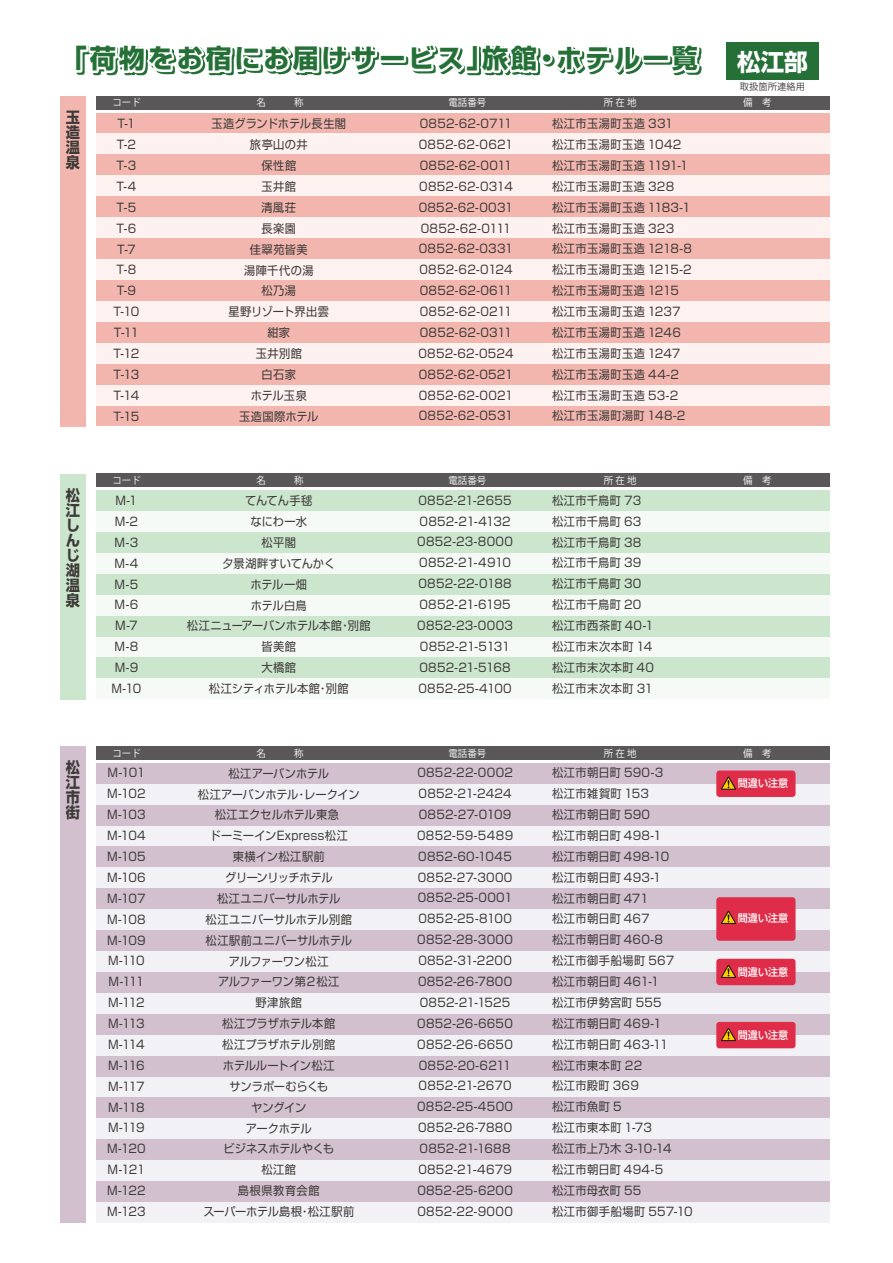
<style>
.page{position:relative;width:893px;height:1263px;background:#fff}
.page>*{position:absolute;margin:0;border:0;box-sizing:border-box;transform-origin:0 0}
.t1{font:700 26.1px "Shin Go Pro";letter-spacing:.11em;color:#247037}
.t2{font:700 23.55px "Shin Go Pro";color:#fff}
.t3{font:700 15px/15px "Shin Go Pro";color:#3e3a39;text-align:justify;scale:.95 1}
.t4{font:11.85px/20.9px "Shin Go Pro";letter-spacing:.025em;color:#3e3a39;scale:.95 1}
.t5{font:11.85px/20.9px "Shin Go Pro";color:#3e3a39;text-align:center;scale:.95 1}
.t6{font:11.85px/20.9px "Shin Go Pro";letter-spacing:-.075em;color:#3e3a39;scale:.95 1}
.t7{font:11.85px/20.9px "Shin Go Pro";letter-spacing:-.085em;color:#3e3a39;text-align:center;scale:.95 1}
.t8{font:500 10.65px "Shin Go Pro";color:#fff;scale:.95 1}
.t9{font:9.9px "Koz Go Pr 6 N";color:#fff;scale:.95 1}
.t10{font:9.3px "Koz Go Pr 6 N";color:#3e3a39}
</style>
<div class="page">
<div style="left:381px;top:56px;width:27px;height:9px;border:4px solid #247037"></div>
<div style="left:543px;top:55px;width:12px;height:12px;border:4px solid #247037;border-radius:50%"></div>
<div style="left:644px;top:56px;width:28px;height:9px;border:4px solid #247037"></div>
<svg style="left:76px;top:46px;width:304px;height:30px"></svg>
<div style="left:379px;top:54px;width:27px;height:9px;border:4px solid #fff"></div>
<svg style="left:408px;top:46px;width:133px;height:30px"></svg>
<div style="left:541px;top:53px;width:12px;height:11px;border:4px solid #fff;border-radius:50%"></div>
<svg style="left:551px;top:47px;width:95px;height:28px"></svg>
<div style="left:642px;top:54px;width:28px;height:9px;border:4px solid #fff"></div>
<svg style="left:667px;top:47px;width:35px;height:29px"></svg>
<div style="left:726px;top:43px;width:93px;height:37px;background:#247037"></div>
<div style="left:96px;top:113px;width:733px;height:21px;background:#f2b6ae"></div>
<div style="left:96px;top:134px;width:733px;height:20px;background:#fdf2f0"></div>
<div style="left:96px;top:154px;width:733px;height:21px;background:#f2b6ae"></div>
<div style="left:96px;top:175px;width:733px;height:21px;background:#fdf2f0"></div>
<div style="left:96px;top:196px;width:733px;height:21px;background:#f2b6ae"></div>
<div style="left:96px;top:217px;width:733px;height:21px;background:#fdf2f0"></div>
<div style="left:96px;top:238px;width:733px;height:21px;background:#f2b6ae"></div>
<div style="left:96px;top:259px;width:733px;height:21px;background:#fdf2f0"></div>
<div style="left:96px;top:280px;width:733px;height:21px;background:#f2b6ae"></div>
<div style="left:96px;top:301px;width:733px;height:21px;background:#fdf2f0"></div>
<div style="left:96px;top:322px;width:733px;height:21px;background:#f2b6ae"></div>
<div style="left:96px;top:343px;width:733px;height:21px;background:#fdf2f0"></div>
<div style="left:96px;top:364px;width:733px;height:21px;background:#f2b6ae"></div>
<div style="left:96px;top:405px;width:733px;height:21px;background:#f2b6ae"></div>
<div style="left:96px;top:385px;width:733px;height:20px;background:#fdf2f0"></div>
<div style="left:96px;top:763px;width:733px;height:21px;background:#d2c0cf"></div>
<div style="left:96px;top:784px;width:733px;height:21px;background:#f2f2f6"></div>
<div style="left:96px;top:805px;width:733px;height:20px;background:#d2c0cf"></div>
<div style="left:96px;top:825px;width:733px;height:21px;background:#f2f2f6"></div>
<div style="left:96px;top:846px;width:733px;height:21px;background:#d2c0cf"></div>
<div style="left:96px;top:867px;width:733px;height:21px;background:#f2f2f6"></div>
<div style="left:96px;top:888px;width:733px;height:21px;background:#d2c0cf"></div>
<div style="left:96px;top:909px;width:733px;height:21px;background:#f2f2f6"></div>
<div style="left:96px;top:930px;width:733px;height:21px;background:#d2c0cf"></div>
<div style="left:96px;top:951px;width:733px;height:21px;background:#f2f2f6"></div>
<div style="left:96px;top:972px;width:733px;height:21px;background:#d2c0cf"></div>
<div style="left:96px;top:993px;width:733px;height:21px;background:#f2f2f6"></div>
<div style="left:96px;top:1014px;width:733px;height:21px;background:#d2c0cf"></div>
<div style="left:96px;top:1035px;width:733px;height:21px;background:#f2f2f6"></div>
<div style="left:96px;top:1056px;width:733px;height:20px;background:#d2c0cf"></div>
<div style="left:96px;top:1076px;width:733px;height:21px;background:#f2f2f6"></div>
<div style="left:96px;top:1097px;width:733px;height:21px;background:#d2c0cf"></div>
<div style="left:96px;top:1118px;width:733px;height:21px;background:#f2f2f6"></div>
<div style="left:96px;top:1139px;width:733px;height:21px;background:#d2c0cf"></div>
<div style="left:96px;top:1160px;width:733px;height:21px;background:#f2f2f6"></div>
<div style="left:96px;top:1181px;width:733px;height:21px;background:#d2c0cf"></div>
<div style="left:96px;top:1202px;width:733px;height:21px;background:#f2f2f6"></div>
<div style="left:96px;top:490px;width:733px;height:21px;background:#cbe6cd"></div>
<div style="left:96px;top:511px;width:733px;height:21px;background:#f6faf6"></div>
<div style="left:96px;top:532px;width:733px;height:21px;background:#cbe6cd"></div>
<div style="left:96px;top:553px;width:733px;height:21px;background:#f6faf6"></div>
<div style="left:96px;top:574px;width:733px;height:21px;background:#cbe6cd"></div>
<div style="left:96px;top:595px;width:733px;height:21px;background:#f6faf6"></div>
<div style="left:96px;top:616px;width:733px;height:21px;background:#cbe6cd"></div>
<div style="left:96px;top:637px;width:733px;height:20px;background:#f6faf6"></div>
<div style="left:96px;top:657px;width:733px;height:21px;background:#cbe6cd"></div>
<div style="left:96px;top:678px;width:733px;height:21px;background:#f6faf6"></div>
<div style="left:60px;top:96px;width:26px;height:330px;background:#f2b6ae"></div>
<div style="left:60px;top:474px;width:26px;height:225px;background:#cbe6cd"></div>
<div style="left:60px;top:747px;width:26px;height:476px;background:#d2c0cf"></div>
<div style="left:96px;top:474px;width:733px;height:13px;background:#595757"></div>
<div style="left:96px;top:96px;width:733px;height:13px;background:#595757"></div>
<div style="left:96px;top:747px;width:733px;height:13px;background:#595757"></div>
<div style="left:716px;top:770px;width:79px;height:27px;background:#df2c48;border-radius:3px"></div>
<svg style="left:721px;top:776px;width:15px;height:14px"></svg>
<div style="left:716px;top:897px;width:79px;height:44px;background:#df2c48;border-radius:3px"></div>
<svg style="left:721px;top:911px;width:15px;height:13px"></svg>
<div style="left:716px;top:959px;width:79px;height:26px;background:#df2c48;border-radius:3px"></div>
<svg style="left:721px;top:965px;width:15px;height:13px"></svg>
<div style="left:716px;top:1022px;width:79px;height:26px;background:#df2c48;border-radius:3px"></div>
<svg style="left:721px;top:1028px;width:15px;height:13px"></svg>
<h1 class="t1" style="left:63px;top:40px;width:639px">「荷物をお宿にお届けサービス」旅館・ホテル一覧</h1>
<h2 class="t2" style="left:737px;top:43px;width:72px">松江部</h2>
<p class="t9" style="left:112px;top:97px;width:31px">コード</p>
<p class="t9" style="left:448px;top:97px;width:41px">電話番号</p>
<p class="t9" style="left:604px;top:97px;width:36px">所 在 地</p>
<p class="t9" style="left:743px;top:97px;width:31px">備　考</p>
<p class="t10" style="left:740px;top:82px;width:67px">取扱箇所連絡用</p>
<p class="t3" style="left:66px;top:109px;width:16px">玉造温泉</p>
<p class="t3" style="left:66px;top:486px;width:16px">松江しんじ湖温泉</p>
<p class="t3" style="left:66px;top:758px;width:16px">松江市街</p>
<p class="t7" style="left:113px;top:112px;width:29px">T-1<br>T-2<br>T-3<br>T-4<br>T-5<br>T-6<br>T-7<br>T-8<br>T-9<br>T-10<br>T-11<br>T-12<br>T-13<br>T-14<br>T-15</p>
<p class="t4" style="left:211px;top:112px;width:143px;text-align:center">玉造グランドホテル長生閣旅亭山の井<br>保性館<br>玉井館<br>清風荘<br>長楽園<br>佳翠苑皆美<br>湯陣千代の湯<br>松乃湯<br>星野リゾート界出雲<br>紺家<br>玉井別館<br>白石家<br>ホテル玉泉<br>玉造国際ホテル</p>
<p class="t4" style="left:418px;top:112px;width:102px">0852-62-0711<br>0852-62-0621<br>0852-62-0011<br>0852-62-0314<br>0852-62-0031<br>0852-62-0111<br>0852-62-0331<br>0852-62-0124<br>0852-62-0611<br>0852-62-0211<br>0852-62-0311<br>0852-62-0524<br>0852-62-0521<br>0852-62-0021<br>0852-62-0531</p>
<p class="t4" style="left:552px;top:112px;width:149px">松江市玉湯町玉造 331<br>松江市玉湯町玉造 1042松江市玉湯町玉造 1191-1松江市玉湯町玉造 328<br>松江市玉湯町玉造 1183-1松江市玉湯町玉造 323<br>松江市玉湯町玉造 1218-8松江市玉湯町玉造 1215-2松江市玉湯町玉造 1215松江市玉湯町玉造 1237松江市玉湯町玉造 1246松江市玉湯町玉造 1247松江市玉湯町玉造 44-2松江市玉湯町玉造 53-2松江市玉湯町湯町 148-2</p>
<p class="t9" style="left:113px;top:475px;width:31px">コード</p>
<p class="t9" style="left:448px;top:475px;width:41px">電話番号</p>
<p class="t9" style="left:604px;top:475px;width:36px">所 在 地</p>
<p class="t9" style="left:743px;top:475px;width:31px">備　考</p>
<p class="t4" style="left:112px;top:489px;width:33px;text-align:center">M-1<br>M-2<br>M-3<br>M-4<br>M-5<br>M-6<br>M-7<br>M-8<br>M-9<br>M-10</p>
<p class="t4" style="left:187px;top:489px;width:195px;text-align:center">てんてん手毬<br>なにわ一水<br>松平閣<br>夕景湖畔すいてんかく<br>ホテル一畑<br>ホテル白鳥<br>松江ニューアーバンホテル本館・別館皆美館<br>大橋館<br>松江シティホテル本館・別館</p>
<p class="t4" style="left:417px;top:488px;width:102px">0852-21-2655<br>0852-21-4132<br>0852-23-8000<br>0852-21-4910<br>0852-22-0188<br>0852-21-6195<br>0852-23-0003<br>0852-21-5131<br>0852-21-5168<br>0852-25-4100</p>
<p class="t4" style="left:552px;top:488px;width:109px">松江市千鳥町 73松江市千鳥町 63松江市千鳥町 38松江市千鳥町 39松江市千鳥町 30松江市千鳥町 20松江市西茶町 40-1松江市末次本町 14松江市末次本町 40松江市末次本町 31</p>
<p class="t9" style="left:113px;top:747px;width:31px">コード</p>
<p class="t9" style="left:448px;top:747px;width:41px">電話番号</p>
<p class="t9" style="left:604px;top:747px;width:36px">所 在 地</p>
<p class="t9" style="left:743px;top:747px;width:31px">備　考</p>
<p class="t6" style="left:107px;top:761px;width:42px">M-101<br>M-102<br>M-103<br>M-104<br>M-105<br>M-106<br>M-107<br>M-108<br>M-109<br>M-110<br>M-111<br>M-112<br>M-113<br>M-114<br>M-116<br>M-117<br>M-118<br>M-119<br>M-120<br>M-121<br>M-122<br>M-123</p>
<p class="t5" style="left:198px;top:761px;width:172px">松江アーバンホテル<br>松江アーバンホテル・レークイン松江エクセルホテル東急<br>ドーミーインExpress松江<br>東横イン松江駅前<br>グリーンリッチホテル<br>松江ユニバーサルホテル<br>松江ユニバーサルホテル別館<br>松江駅前ユニバーサルホテル<br>アルファーワン松江<br>アルファーワン第２松江<br>野津旅館<br>松江プラザホテル本館<br>松江プラザホテル別館<br>ホテルルートイン松江<br>サンラポーむらくも<br>ヤングイン<br>アークホテル<br>ビジネスホテルやくも<br>松江館<br>島根県教育会館<br>スーパーホテル島根・松江駅前</p>
<p class="t4" style="left:552px;top:761px;width:149px">松江市朝日町 590-3<br>松江市雑賀町 153<br>松江市朝日町 590<br>松江市朝日町 498-1<br>松江市朝日町 498-10<br>松江市朝日町 493-1<br>松江市朝日町 471<br>松江市朝日町 467<br>松江市朝日町 460-8<br>松江市御手船場町 567<br>松江市朝日町 461-1<br>松江市伊勢宮町 555<br>松江市朝日町 469-1<br>松江市朝日町 463-11<br>松江市東本町 22<br>松江市殿町 369<br>松江市魚町 5<br>松江市東本町 1-73<br>松江市上乃木 3-10-14<br>松江市朝日町 494-5<br>松江市母衣町 55<br>松江市御手船場町 557-10</p>
<p class="t4" style="left:417px;top:761px;width:103px">0852-22-0002<br>0852-21-2424<br>0852-27-0109<br>0852-59-5489<br>0852-60-1045<br>0852-27-3000<br>0852-25-0001<br>0852-25-8100<br>0852-28-3000<br>0852-31-2200<br>0852-26-7800<br>0852-21-1525<br>0852-26-6650<br>0852-26-6650<br>0852-20-6211<br>0852-21-2670<br>0852-25-4500<br>0852-26-7880<br>0852-21-1688<br>0852-21-4679<br>0852-25-6200<br>0852-22-9000</p>
<p class="t8" style="left:738px;top:774px;width:55px">間違い注意</p>
<p class="t8" style="left:738px;top:909px;width:55px">間違い注意</p>
<p class="t8" style="left:738px;top:963px;width:55px">間違い注意</p>
<p class="t8" style="left:738px;top:1026px;width:55px">間違い注意</p>
</div>
